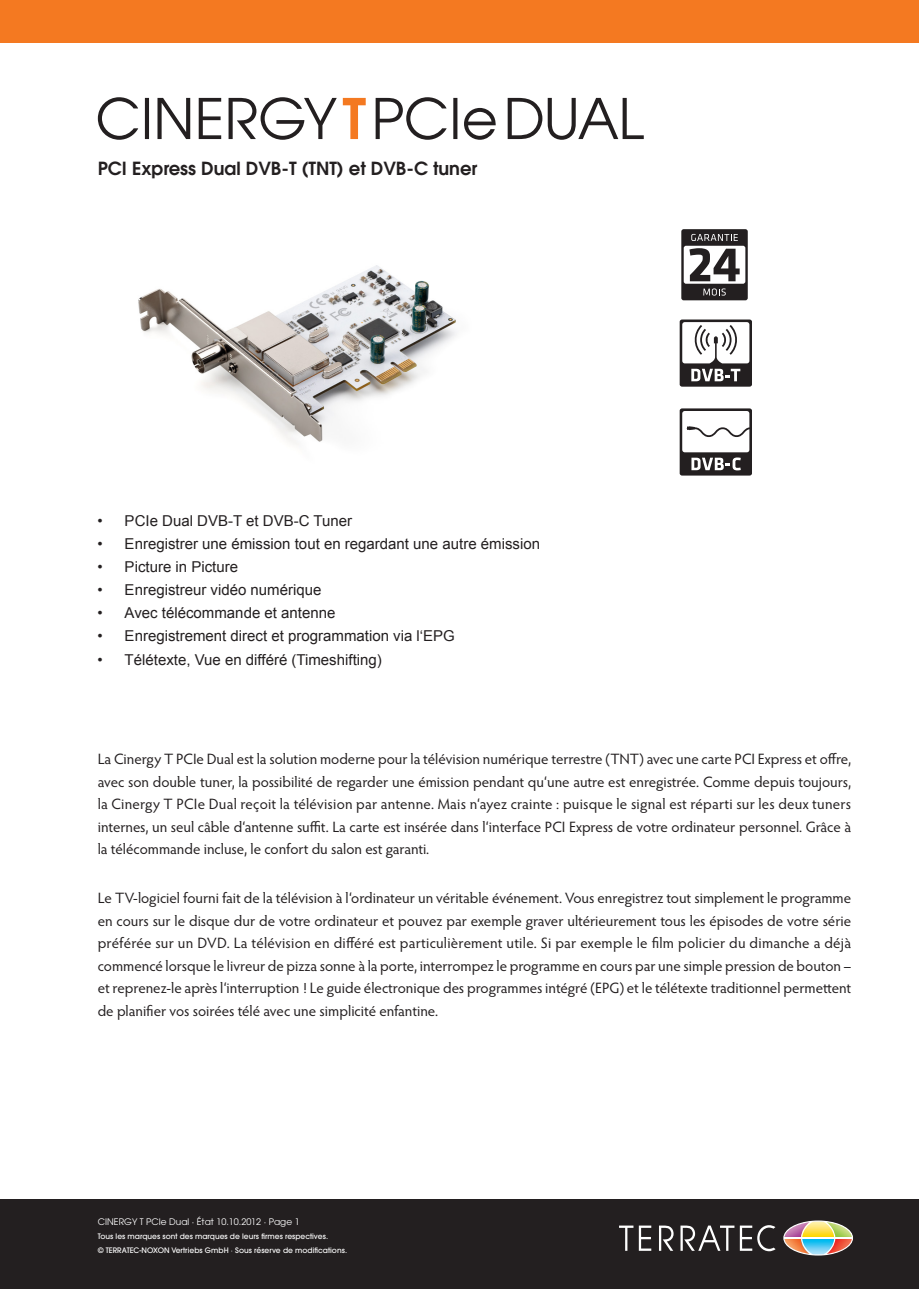
<style>
.page{position:relative;width:919px;height:1289px;background:#fff}
.page>*{position:absolute;margin:0;border:0;box-sizing:border-box;transform-origin:0 0}
.t1{font:600 18px "ITC Avant Garde Pro";color:#231f20}
.Texte_Aufzählung{font:15px/22.5px "Hypatia Sans Pro";color:#231f20;text-align:justify}
.t2{font:15px "Arial";color:#231f20}
.t3{font:9px "ITC Avant Garde Pro";color:#fff}
.t4{font:500 7.5px/13.2px "ITC Avant Garde Pro";color:#fff}
</style>
<div class="page">
<div style="left:0;top:1199px;width:918px;height:89px;background:#231f20"></div>
<div style="left:0;top:0;width:918px;height:43px;background:#f47921"></div>
<svg style="left:619px;top:1225px;width:32px;height:25px"></svg>
<svg style="left:659px;top:1225px;width:14px;height:25px"></svg>
<svg style="left:680px;top:1225px;width:95px;height:26px"></svg>
<svg style="left:783px;top:1220px;width:70px;height:35px"></svg>
<svg style="left:375px;top:97px;width:268px;height:43px"></svg>
<svg style="left:343px;top:98px;width:22px;height:41px"></svg>
<svg style="left:98px;top:97px;width:239px;height:43px"></svg>
<img style="left:138px;top:265px;width:318px;height:180px">
<div style="left:681px;top:229px;width:66px;height:71px;background:#231f20;border-radius:2px"></div>
<div style="left:683px;top:246px;width:62px;height:38px;background:#fff;border-radius:2px"></div>
<svg style="left:691px;top:234px;width:46px;height:7px"></svg>
<svg style="left:689px;top:248px;width:50px;height:33px"></svg>
<svg style="left:703px;top:288px;width:22px;height:7px"></svg>
<div style="left:679px;top:319px;width:73px;height:67px;background:#231f20;border-radius:2px"></div>
<svg style="left:682px;top:322px;width:67px;height:41px;background:#e2e2e2"></svg>
<svg style="left:691px;top:369px;width:49px;height:12px"></svg>
<div style="left:679px;top:408px;width:73px;height:67px;background:#231f20;border-radius:2px"></div>
<svg style="left:682px;top:411px;width:67px;height:59px"></svg>
<p class="t1" style="left:98px;top:157px;width:381px">PCI Express Dual DVB-T (TNT) et DVB-C tuner</p>
<p class="t2" style="left:98px;top:510px;width:256px">• PCIe Dual DVB-T et DVB-C Tuner</p>
<p class="t2" style="left:98px;top:533px;width:444px">• Enregistrer une émission tout en regardant une autre émission</p>
<p class="t2" style="left:98px;top:557px;width:142px">• Picture in Picture</p>
<p class="t2" style="left:98px;top:580px;width:225px">• Enregistreur vidéo numérique</p>
<p class="t2" style="left:98px;top:603px;width:239px">• Avec télécommande et antenne</p>
<p class="t2" style="left:98px;top:626px;width:359px">• Enregistrement direct et programmation via l‘EPG</p>
<p class="t2" style="left:98px;top:649px;width:286px">• Télétexte, Vue en différé (Timeshifting)</p>
<p class="Texte_Aufzählung" style="left:98px;top:747px;width:755px">La Cinergy T PCIe Dual est la solution moderne pour la télévision numérique terrestre (TNT) avec une carte PCI Express et offre, avec son double tuner, la possibilité de regarder une émission pendant qu‘une autre est enregistrée. Comme depuis toujours, la Cinergy T PCIe Dual reçoit la télévision par antenne. Mais n‘ayez crainte : puisque le signal est réparti sur les deux tuners internes, un seul câble d‘antenne suffit. La carte est insérée dans l‘interface PCI Express de votre ordinateur personnel. Grâce à la télécommande incluse, le confort du salon est garanti.</p>
<p class="Texte_Aufzählung" style="left:98px;top:886px;width:755px">Le TV-logiciel fourni fait de la télévision à l‘ordinateur un véritable événement. Vous enregistrez tout simplement le programme en cours sur le disque dur de votre ordinateur et pouvez par exemple graver ultérieurement tous les épisodes de votre série préférée sur un DVD. La télévision en différé est particulièrement utile. Si par exemple le film policier du dimanche a déjà commencé lorsque le livreur de pizza sonne à la porte, interrompez le programme en cours par une simple pression de bouton – et reprenez-le après l‘interruption ! Le guide électronique des programmes intégré (EPG) et le télétexte traditionnel permettent de planifier vos soirées télé avec une simplicité enfantine.</p>
<p class="t3" style="left:98px;top:1216px;width:203px">CINERGY T PCIe Dual · État 10.10.2012 · Page 1</p>
<p class="t4" style="left:98px;top:1229px;width:251px">Tous les marques sont des marques de leurs firmes respectives.<br>© TERRATEC-NOXON Vertriebs GmbH · Sous réserve de modifications.</p>
</div>
